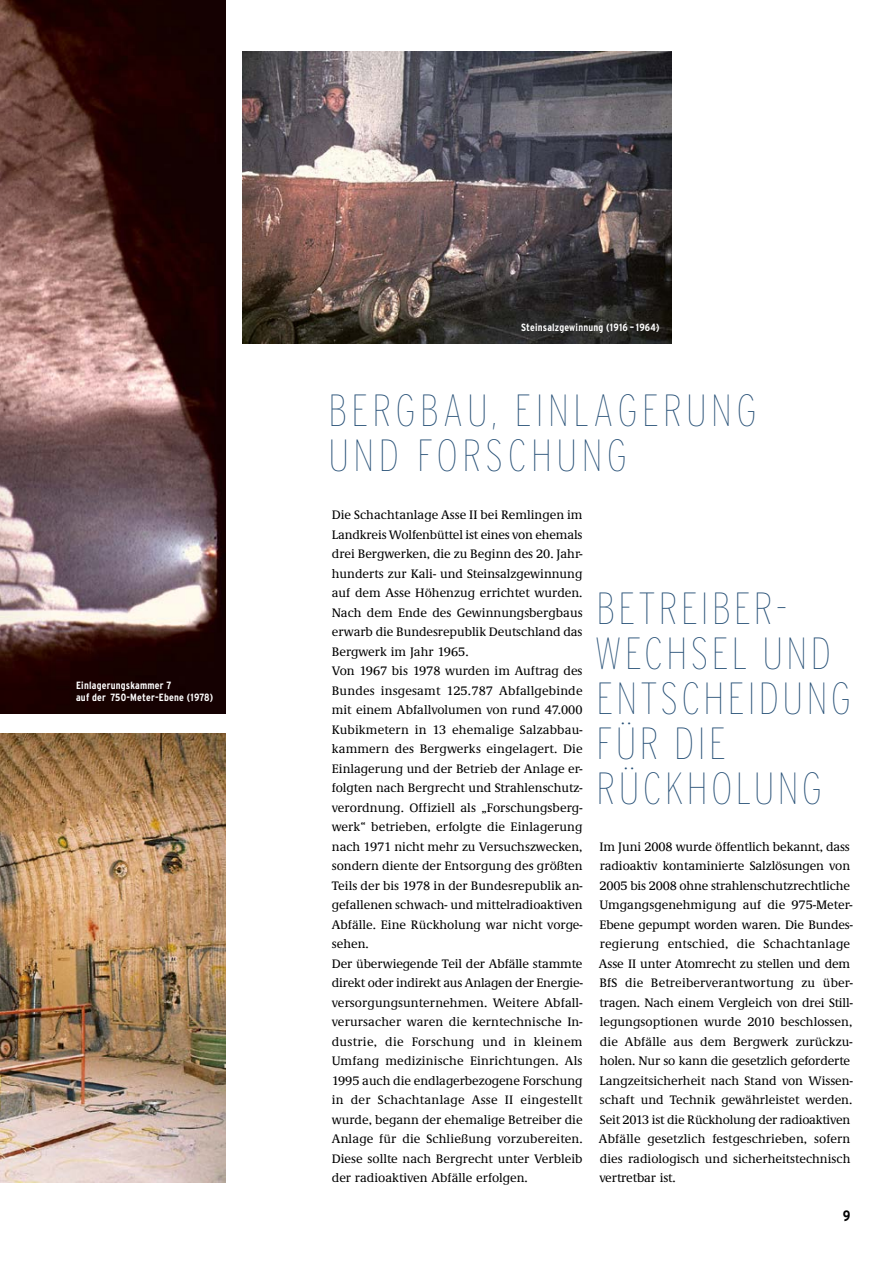
<style>
.page{position:relative;width:893px;height:1263px;background:#fff}
.page>*{position:absolute;margin:0;border:0;box-sizing:border-box;transform-origin:0 0}
.Artikelueberschrift_neu{font:100 condensed 45px/45px "Interstate";letter-spacing:.075em;color:#234d74}
.Artikelueberschrift_neu-2{font:100 condensed 45px/45px "Interstate";letter-spacing:.1em;color:#234d74}
.t1{font:700 condensed 15px "Interstate";color:#000}
.Text{font:500 12.75px/19.5px "Demos EF";color:#000;text-align:justify}
.t2{font:700 condensed 10.5px/12px "Interstate";letter-spacing:.02em;color:#fff}
</style>
<div class="page">
<img style="left:51px;top:0;width:174px;height:714px">
<svg style="left:0;top:0;width:51px;height:714px;background:#886662"></svg>
<img style="left:242px;top:51px;width:430px;height:293px">
<img style="left:0;top:734px;width:225px;height:448px">
<p class="t2" style="left:76px;top:679px;width:139px">Einlagerungskammer 7<br>auf der 750-Meter-Ebene (1978)</p>
<p class="t2" style="left:521px;top:321px;width:140px">Steinsalzgewinnung (1916 – 1964)</p>
<h2 class="Artikelueberschrift_neu-2" style="left:328px;top:387px;width:430px">BERGBAU, EINLAGERUNG<br>UND FORSCHUNG</h2>
<p class="Text" style="left:332px;top:505px;width:252px">Die Schachtanlage Asse II bei Remlingen im Landkreis Wolfenbüttel ist eines von ehemals drei Bergwerken, die zu Beginn des 20. Jahr&shy;hunderts zur Kali- und Steinsalzgewinnung auf dem Asse Höhenzug errichtet wurden.<br>Nach dem Ende des Gewinnungsbergbaus erwarb die Bundesrepublik Deutschland das Bergwerk im Jahr 1965.</p>
<p class="Text" style="left:332px;top:661px;width:252px">Von 1967 bis 1978 wurden im Auftrag des Bundes insgesamt 125.787 Abfallgebinde mit einem Abfallvolumen von rund 47.000<br>Kubikmetern in 13 ehemalige Salzabbau&shy;kammern des Bergwerks eingelagert. Die Einlagerung und der Betrieb der Anlage er&shy;folgten nach Bergrecht und Strahlenschutz&shy;verordnung. Offiziell als „Forschungsberg&shy;werk“ betrieben, erfolgte die Einlagerung nach 1971 nicht mehr zu Versuchszwecken, sondern diente der Entsorgung des größten Teils der bis 1978 in der Bundesrepublik an&shy;gefallenen schwach- und mittelradioaktiven Abfälle. Eine Rückholung war nicht vorge&shy;sehen.</p>
<p class="Text" style="left:332px;top:954px;width:252px">Der überwiegende Teil der Abfälle stammte direkt oder indirekt aus Anlagen der Energie&shy;versorgungsunternehmen. Weitere Abfall&shy;verursacher waren die kerntechnische In&shy;dustrie, die Forschung und in kleinem Umfang medizinische Einrichtungen. Als 1995 auch die endlagerbezogene Forschung in der Schachtanlage Asse II eingestellt wurde, begann der ehemalige Betreiber die Anlage für die Schließung vorzubereiten.<br>Diese sollte nach Bergrecht unter Verbleib der radioaktiven Abfälle erfolgen.</p>
<h2 class="Artikelueberschrift_neu" style="left:594px;top:585px;width:258px">BETREIBER-<br>WECHSEL UND<br>ENTSCHEIDUNG<br>FÜR DIE<br>RÜCKHOLUNG</h2>
<p class="Text" style="left:599px;top:837px;width:255px;text-align:left">Im Juni 2008 wurde öffentlich bekannt, dass radioaktiv kontaminierte Salzlösungen von 2005 bis 2008 ohne strahlenschutzrechtliche Umgangsgenehmigung auf die 975-Meter-Ebene gepumpt worden waren. Die Bundes&shy;regierung entschied, die Schachtanlage Asse II unter Atomrecht zu stellen und dem BfS die Betreiberverantwortung zu über&shy;tragen. Nach einem Vergleich von drei Still&shy;legungsoptionen wurde 2010 beschlossen, die Abfälle aus dem Bergwerk zurückzu&shy;holen. Nur so kann die gesetzlich geforderte Langzeitsicherheit nach Stand von Wissen&shy;schaft und Technik gewährleistet werden.<br>Seit 2013 ist die Rückholung der radioaktiven Abfälle gesetzlich festgeschrieben, sofern dies radiologisch und sicherheitstechnisch vertretbar ist.</p>
<p class="t1" style="left:843px;top:1207px;width:9px">9</p>
</div>
